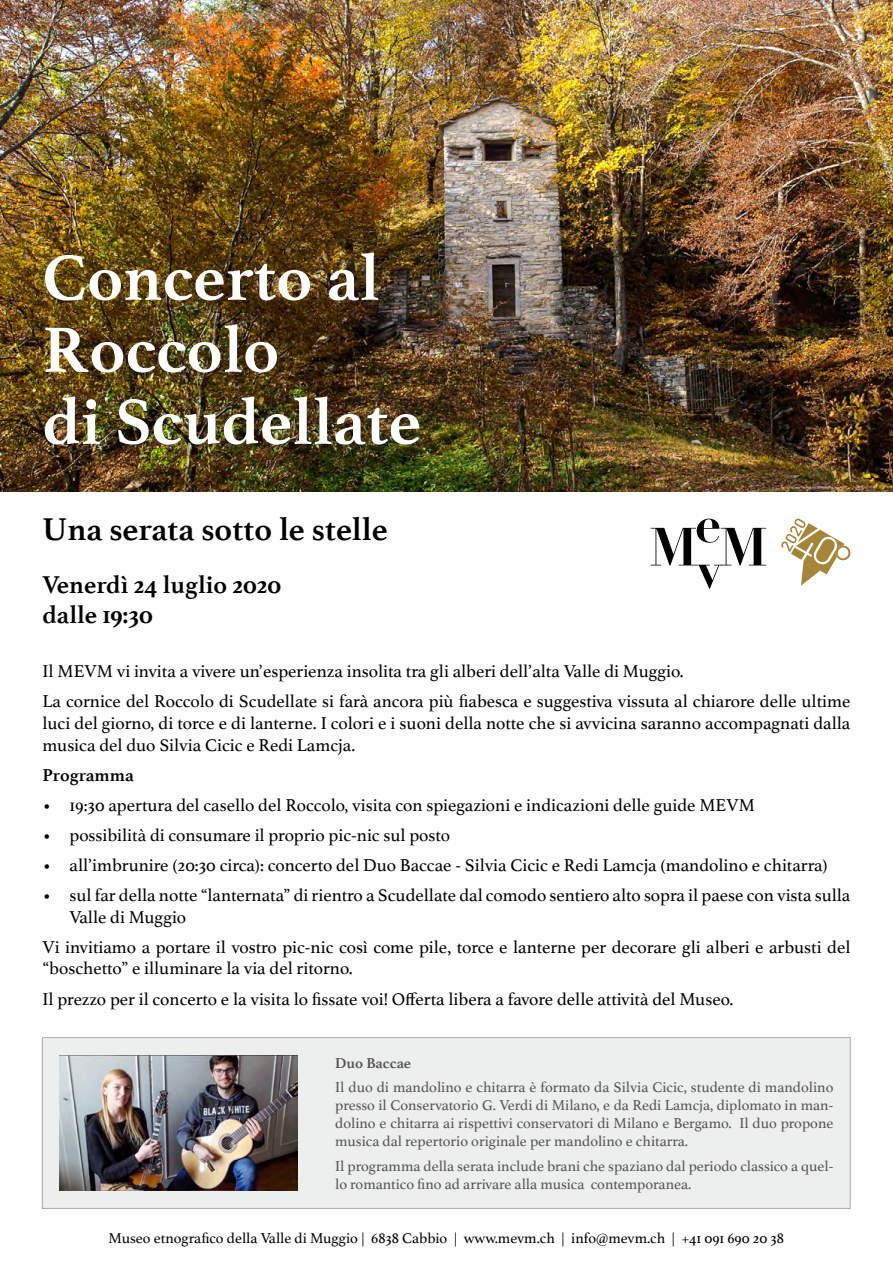
<style>
.page{position:relative;width:893px;height:1263px;background:#fff}
.page>*{position:absolute;margin:0;border:0;box-sizing:border-box;transform-origin:0 0}
.t1{font:700 67.5px/72px "Athelas";color:#fff}
.t2{font:700 33px "Athelas";color:#000}
.t3{font:700 25.5px/30.6px "Athelas";color:#000}
.t4{font:18px/21.6px "Athelas";color:#000}
.t5{font:700 18px "Athelas";color:#000}
.t6{font:15px/18px "Athelas";color:#545456;text-align:justify}
.t7{font:15px "Athelas";color:#000}
.t8{font:700 15px "Athelas";color:#545456}
</style>
<div class="page">
<img style="left:0;top:0;width:893px;height:491px">
<svg style="left:651px;top:519px;width:115px;height:70px"></svg>
<svg style="left:781px;top:519px;width:69px;height:67px"></svg>
<div style="left:42px;top:1038px;width:808px;height:170px;background:#edeeee"></div>
<img style="left:60px;top:1056px;width:238px;height:134px">
<h1 class="t1" style="left:43px;top:240px;width:380px">Concerto al<br>Roccolo<br>di Scudellate</h1>
<h2 class="t2" style="left:43px;top:503px;width:347px">Una serata sotto le stelle</h2>
<h3 class="t3" style="left:43px;top:568px;width:240px">Venerdì 24 luglio 2020 dalle 19:30</h3>
<p class="t4" style="left:43px;top:656px;width:809px;line-height:30.2px">Il MEVM vi invita a vivere un’esperienza insolita tra gli alberi dell’alta Valle di Muggio.<br>La cornice del Roccolo di Scudellate si farà ancora più fiabesca e suggestiva vissuta al chiarore delle ultime</p>
<p class="t4" style="left:43px;top:712px;width:809px">luci del giorno, di torce e di lanterne. I colori e i suoni della notte che si avvicina saranno accompagnati dalla musica del duo Silvia Cicic e Redi Lamcja.</p>
<p class="t5" style="left:43px;top:760px;width:93px">Programma</p>
<p class="t4" style="left:43px;top:794px;width:714px">• 19:30 apertura del casello del Roccolo, visita con spiegazioni e indicazioni delle guide MEVM</p>
<p class="t4" style="left:43px;top:824px;width:409px">• possibilità di consumare il proprio pic-nic sul posto</p>
<p class="t4" style="left:43px;top:854px;width:787px">• all’imbrunire (20:30 circa): concerto del Duo Baccae - Silvia Cicic e Redi Lamcja (mandolino e chitarra)</p>
<p class="t4" style="left:70px;top:884px;width:782px;text-indent:-27px">• sul far della notte “lanternata” di rientro a Scudellate dal comodo sentiero alto sopra il paese con vista sulla<br>Valle di Muggio</p>
<p class="t4" style="left:43px;top:935px;width:809px">Vi invitiamo a portare il vostro pic-nic così come pile, torce e lanterne per decorare gli alberi e arbusti del “boschetto” e illuminare la via del ritorno.</p>
<p class="t4" style="left:43px;top:987px;width:692px">Il prezzo per il concerto e la visita lo fissate voi! Offerta libera a favore delle attività del Museo.</p>
<p class="t8" style="left:335px;top:1051px;width:78px">Duo Baccae</p>
<p class="t6" style="left:335px;top:1078px;width:500px">Il duo di mandolino e chitarra è formato da Silvia Cicic, studente di mandolino presso il Conservatorio G. Verdi di Milano, e da Redi Lamcja, diplomato in man&shy;dolino e chitarra ai rispettivi conservatori di Milano e Bergamo. Il duo propone musica dal repertorio originale per mandolino e chitarra.</p>
<p class="t6" style="left:335px;top:1156px;width:500px">Il programma della serata include brani che spaziano dal periodo classico a quel&shy;lo romantico fino ad arrivare alla musica contemporanea.</p>
<p class="t7" style="left:109px;top:1226px;width:677px">Museo etnografico della Valle di Muggio | 6838 Cabbio | www.mevm.ch | info@mevm.ch | +41 091 690 20 38</p>
</div>
